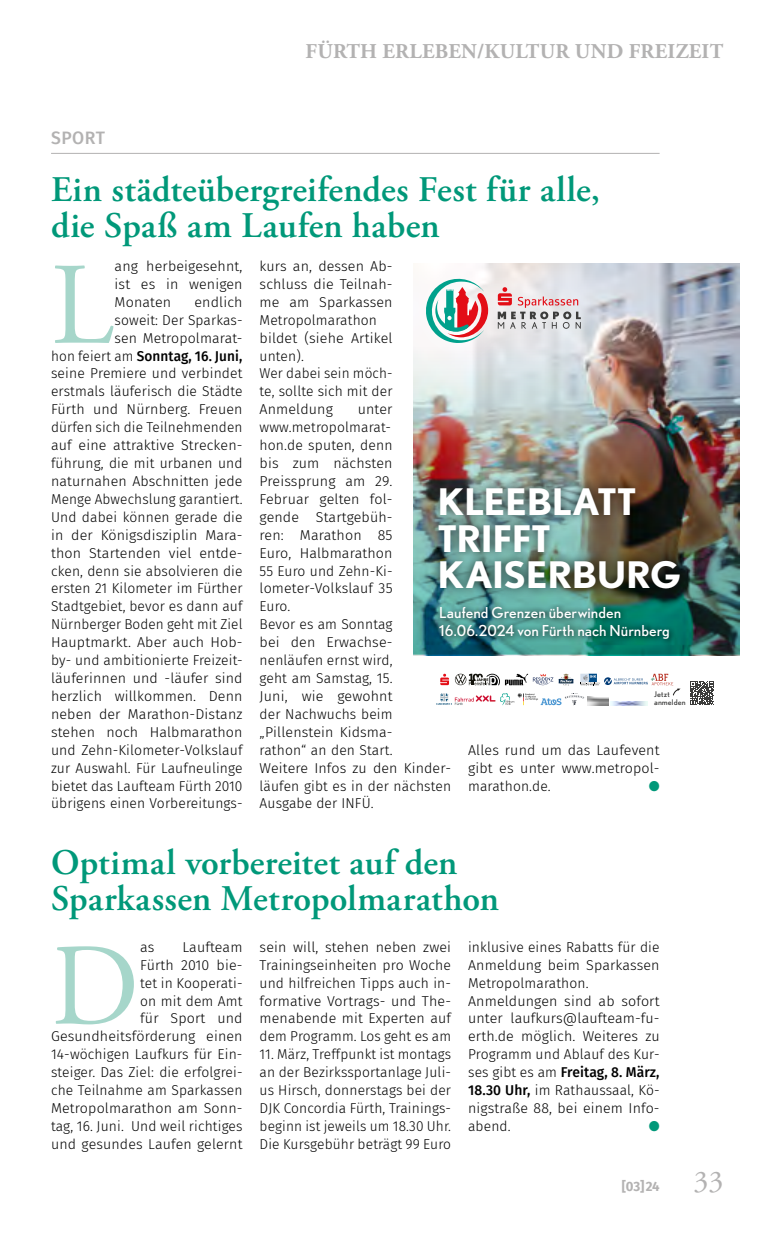
<style>
.page{position:relative;width:766px;height:1234px;background:#fff}
.page>*{position:absolute;margin:0;border:0;box-sizing:border-box;transform-origin:0 0}
.Fließtext_Fira_leich{font:116.25px "Adobe Garamond Pro";color:#a6d6ca}
.Bild{font:700 36.6px/36.6px "Nobel";letter-spacing:-.015em;color:#fff;scale:1.05 1}
.Headline_45pt_Adobe{font:600 36px/36px "Adobe Garamond Pro";letter-spacing:.005em;color:#009879}
.t1{font:30px "Adobe Garamond Pro";color:#b3b2b2}
.Rubrikheadline_grau{font:700 21px "Adobe Garamond Pro";letter-spacing:.015em;color:#b3b2b2}
.t2{font:500 18px "Fira Sans";letter-spacing:.03em;color:#b3b2b2}
.Bild-2{font:15.15px/18.5px "Nobel";color:#fff}
.Fließtext_Fira_leich-2{font:300 14.25px/17.9px "Fira Sans";letter-spacing:.01em;color:#000;text-align:justify}
.Fließtext_Fira_leich-3{font:300 14.25px/17.9px "Fira Sans";letter-spacing:.01em;color:#000;text-align:justify;scale:.96 1}
.Fließtext_Fira_leich-4{font:300 14.25px/17.9px "Fira Sans";letter-spacing:.01em;color:#000;text-align:justify;scale:.95 1}
.Fließtext_Fira_leich-5{font:14.25px "Zapf Dingbats ITC";color:#009879}
.t3{font:700 13.5px "Fira Sans";color:#b3b2b2}
.Bild-3{font:7.8px/7.4px "Nobel";letter-spacing:.015em;color:#3c3c3b}
.s1{font-weight:500}
</style>
<div class="page">
<hr style="left:51px;top:153px;width:608px;height:1px;background:#b3b2b2">
<img style="left:604px;top:263px;width:135px;height:24px">
<img style="left:414px;top:287px;width:325px;height:368px">
<div style="left:427px;top:476px;width:262px;height:122px;background:#000;opacity:.77"></div>
<div style="left:435px;top:601px;width:240px;height:44px;background:#000;opacity:.86"></div>
<svg style="left:414px;top:263px;width:190px;height:105px"></svg>
<svg style="left:497px;top:287px;width:83px;height:42px;background:#d4c1c4"></svg>
<svg style="left:423px;top:275px;width:65px;height:68px"></svg>
<svg style="left:690px;top:681px;width:24px;height:24px"></svg>
<svg style="left:436px;top:673px;width:244px;height:32px"></svg>
<img style="left:587px;top:696px;width:21px;height:9px">
<img style="left:610px;top:701px;width:36px;height:4px">
<p class="t2" style="left:51px;top:124px;width:55px">SPORT</p>
<p class="Rubrikheadline_grau" style="left:305px;top:39px;width:419px">FÜRTH ERLEBEN/KULTUR UND FREIZEIT</p>
<p class="Headline_45pt_Adobe" style="left:51px;top:172px;width:550px">Ein städteübergreifendes Fest für alle, die Spaß am Laufen haben</p>
<p class="Fließtext_Fira_leich" style="left:51px;top:236px;width:64px">L</p>
<p class="Fließtext_Fira_leich-2" style="left:115px;top:257px;width:129px">ang herbeigesehnt, ist es in wenigen Monaten</p>
<p class="Fließtext_Fira_leich-2" style="left:259px;top:257px;width:134px;text-align:left">kurs an, dessen Ab&shy;schluss die Teilnah&shy;me am Sparkassen<br>Metropolmarathon bildet (siehe Artikel unten).</p>
<p class="Fließtext_Fira_leich-4" style="left:259px;top:364px;width:141px">Wer dabei sein möch&shy;te, sollte sich mit der Anmeldung</p>
<p class="Fließtext_Fira_leich-2" style="left:51px;top:293px;width:193px;text-align:right">endlich<br>soweit: Der Sparkas-<br>sen Metropolmarat-<br>hon feiert am <span class="s1">Sonntag, 16. Juni, </span>seine Premiere und verbindet erstmals läuferisch die Städte<br>Fürth und Nürnberg. Freuen dürfen sich die Teilnehmenden auf eine attraktive Strecken&shy;führung, die mit urbanen und naturnahen Abschnitten jede<br>Menge Abwechslung garantiert.</p>
<p class="Fließtext_Fira_leich-2" style="left:51px;top:507px;width:193px">Und dabei können gerade die in der Königsdisziplin Mara&shy;thon Startenden viel entde&shy;cken, denn sie absolvieren die ersten 21 Kilometer im Fürther Stadtgebiet, bevor es dann auf Nürnberger Boden geht mit Ziel Hauptmarkt. Aber auch Hob&shy;by- und ambitionierte Freizeit&shy;läuferinnen und -läufer sind herzlich willkommen. Denn neben der Marathon-Distanz stehen noch Halbmarathon und Zehn-Kilometer-Volkslauf zur Auswahl. Für Laufneulinge bietet das Laufteam Fürth 2010 übrigens einen Vorbereitungs-</p>
<p class="Fließtext_Fira_leich-2" style="left:259px;top:400px;width:134px;text-indent:98px">unter www.metropolmarat&shy;hon.de sputen, denn bis zum nächsten Preissprung am 29.<br>Februar gelten fol&shy;gende Startgebüh&shy;ren: Marathon 85<br>Euro, Halbmarathon 55 Euro und Zehn-Ki&shy;lometer-Volkslauf 35<br>Euro.</p>
<p class="Fließtext_Fira_leich-2" style="left:259px;top:615px;width:193px;text-align:left">Bevor es am Sonntag<br>bei den Erwachse&shy;nenläufen ernst wird,<br>geht am Samstag, 15.<br>Juni, wie gewohnt<br>der Nachwuchs beim „Pillenstein Kidsma-<br>rathon“ an den Start.<br>Weitere Infos zu den Kinder&shy;läufen gibt es in der nächsten<br>Ausgabe der INFÜ.</p>
<p class="Bild" style="left:437px;top:483px;width:233px">KLEEBLATT<br>TRIFFT<br>KAISERBURG</p>
<p class="Bild-2" style="left:439px;top:602px;width:232px">Laufend Grenzen überwinden<br>16.06.2024 von Fürth nach Nürnberg</p>
<p class="Bild-3" style="left:654px;top:690px;width:33px">Jetzt anmelden</p>
<p class="Fließtext_Fira_leich-2" style="left:468px;top:740px;width:193px">Alles rund um das Laufevent gibt es unter www.metropol&shy;marathon.de.</p>
<p class="Fließtext_Fira_leich-5" style="left:648px;top:778px;width:12px">●</p>
<p class="Headline_45pt_Adobe" style="left:51px;top:844px;width:449px">Optimal vorbereitet auf den<br>Sparkassen Metropolmarathon</p>
<p class="Fließtext_Fira_leich" style="left:51px;top:916px;width:89px">D</p>
<p class="Fließtext_Fira_leich-2" style="left:140px;top:937px;width:16px">as</p>
<p class="Fließtext_Fira_leich-2" style="left:51px;top:937px;width:193px;text-align:right">Laufteam<br>Fürth 2010 bie-<br>tet in Kooperati-<br>on mit dem Amt<br>für Sport und<br>Gesundheitsförderung einen<br>14-wöchigen Laufkurs für Ein&shy;steiger. Das Ziel: die erfolgrei&shy;che Teilnahme am Sparkassen<br>Metropolmarathon am Sonn&shy;tag, 16. Juni. Und weil richtiges und gesundes Laufen gelernt</p>
<p class="Fließtext_Fira_leich-2" style="left:259px;top:937px;width:193px">sein will, stehen neben zwei Trainingseinheiten pro Woche und hilfreichen Tipps auch in&shy;formative Vortrags- und The&shy;menabende mit Experten auf dem Programm. Los geht es am</p>
<p class="Fließtext_Fira_leich-2" style="left:468px;top:937px;width:193px">inklusive eines Rabatts für die Anmeldung beim Sparkassen Metropolmarathon.</p>
<p class="Fließtext_Fira_leich-2" style="left:468px;top:991px;width:193px">Anmeldungen sind ab sofort unter laufkurs@laufteam-fu&shy;erth.de möglich. Weiteres zu Programm und Ablauf des Kur&shy;ses gibt es am <span class="s1">Freitag, 8. März, 18.30 Uhr,</span> im Rathaussaal, Kö&shy;nigstraße 88, bei einem Info&shy;abend.</p>
<p class="Fließtext_Fira_leich-3" style="left:259px;top:1045px;width:201px">11. März, Treffpunkt ist montags an der Bezirkssportanlage Juli&shy;us Hirsch, donnerstags bei der DJK Concordia Fürth, Trainings&shy;beginn ist jeweils um 18.30 Uhr.</p>
<p class="Fließtext_Fira_leich-2" style="left:259px;top:1134px;width:193px">Die Kursgebühr beträgt 99 Euro</p>
<p class="Fließtext_Fira_leich-5" style="left:648px;top:1119px;width:12px">●</p>
<p class="t3" style="left:621px;top:1174px;width:39px">[03]24</p>
<h3 class="t1" style="left:693px;top:1163px;width:31px">33</h3>
</div>
